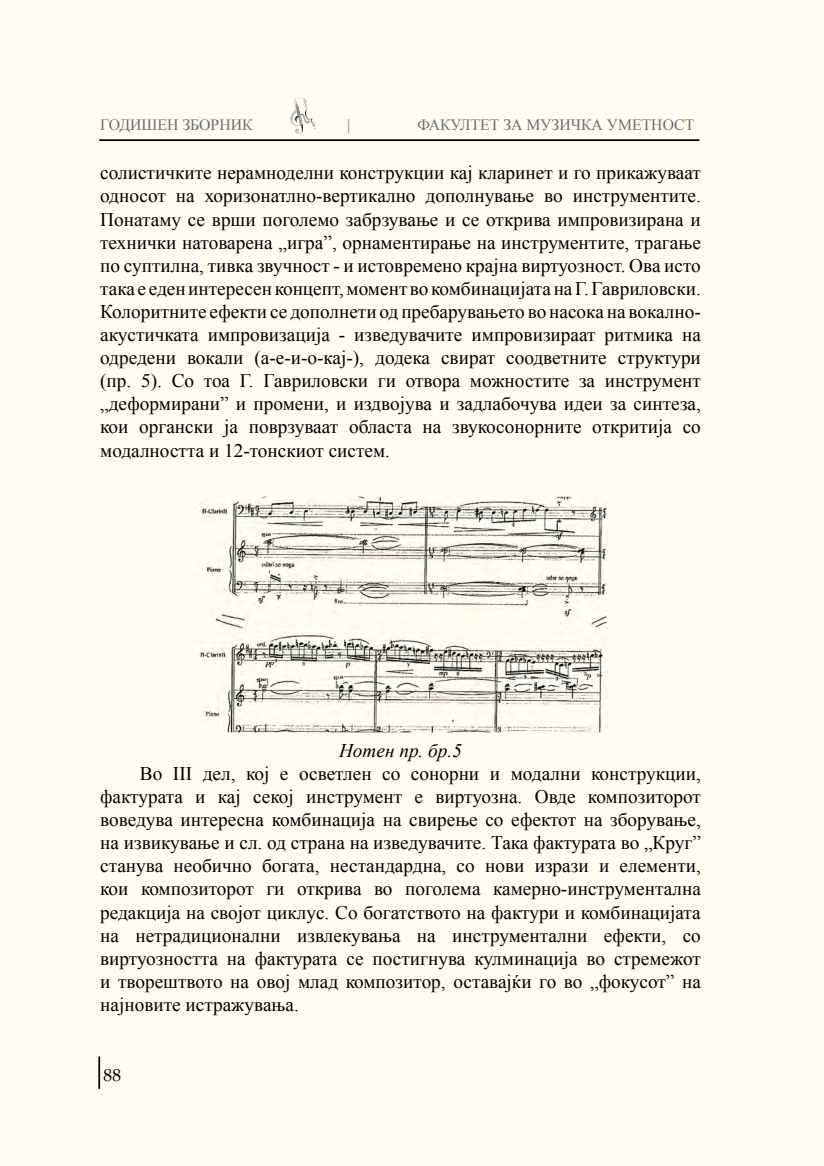
<style>
.page{position:relative;width:824px;height:1166px;background:#fff}
.page>*{position:absolute;margin:0;border:0;box-sizing:border-box;transform-origin:0 0}
.t1{font:19.25px/23.1px "Times New Roman";color:#000;text-align:justify}
.t2{font:italic 19.25px "Times New Roman";color:#000}
.t3{font:17.5px "Book Antiqua";color:#000}
.t4{font:15.75px "Times New Roman";color:#6d6e71}
</style>
<div class="page">
<div style="left:0;top:0;width:823px;height:1166px;background:#fefbf1"></div>
<hr style="left:98px;top:1057px;width:2px;height:32px;background:#000">
<hr style="left:99px;top:139px;width:600px;height:2px;background:#000">
<svg style="left:289px;top:97px;width:26px;height:37px"></svg>
<img style="left:193px;top:496px;width:414px;height:236px">
<p class="t4" style="left:100px;top:116px;width:154px">ГОДИШЕН ЗБОРНИК</p>
<p class="t4" style="left:347px;top:116px;width:5px">|</p>
<p class="t4" style="left:417px;top:116px;width:278px">ФАКУЛТЕТ ЗА МУЗИЧКА УМЕТНОСТ</p>
<p class="t1" style="left:100px;top:161px;width:602px">солистичките нерамноделни конструкции кај кларинет и го прикажуваат односот на хоризонатлно-вертикално дополнување во инструментите.<br>Понатаму се врши поголемо забрзување и се открива импровизирана и технички натоварена „игра”, орнаментирање на инструментите, трагање по суптилна, тивка звучност - и истовремено крајна виртуозност. Ова исто така е еденинтересенконцепт, момент во комбинацијатанаГ. Гавриловски.<br>Колоритните ефекти се дополнети од пребарувањето во насока на вокално&shy;акустичката импровизација - изведувачите импровизираат ритмика на одредени вокали (а-е-и-о-кај-), додека свират соодветните структури (пр. 5). Со тоа Г. Гавриловски ги отвора можностите за инструмент „деформирани” и промени, и издвојува и задлабочува идеи за синтеза, кои органски ја поврзуваат областа на звукосонорните откритија со модалността и 12-тонскиот систем.</p>
<p class="t2" style="left:339px;top:740px;width:124px">Нотен пр. бр.5</p>
<p class="t1" style="left:100px;top:762px;width:602px;text-indent:40px">Во III дел, кој е осветлен со сонорни и модални конструкции, фактурата и кај секој инструмент е виртуозна. Овде композиторот воведува интересна комбинација на свирење со ефектот на зборување, на извикување и сл. од страна на изведувачите. Така фактурата во „Круг” станува необично богата, нестандардна, со нови изрази и елементи, кои композиторот ги открива во поголема камерно-инструментална редакција на својот циклус. Со богатството на фактури и комбинацијата на нетрадиционални извлекувања на инструментални ефекти, со виртуозността на фактурата се постигнува кулминација во стремежот и творештвото на овој млад композитор, оставајќи го во „фокусот” на најновите истражувања.</p>
<p class="t3" style="left:104px;top:1064px;width:19px">88</p>
</div>
